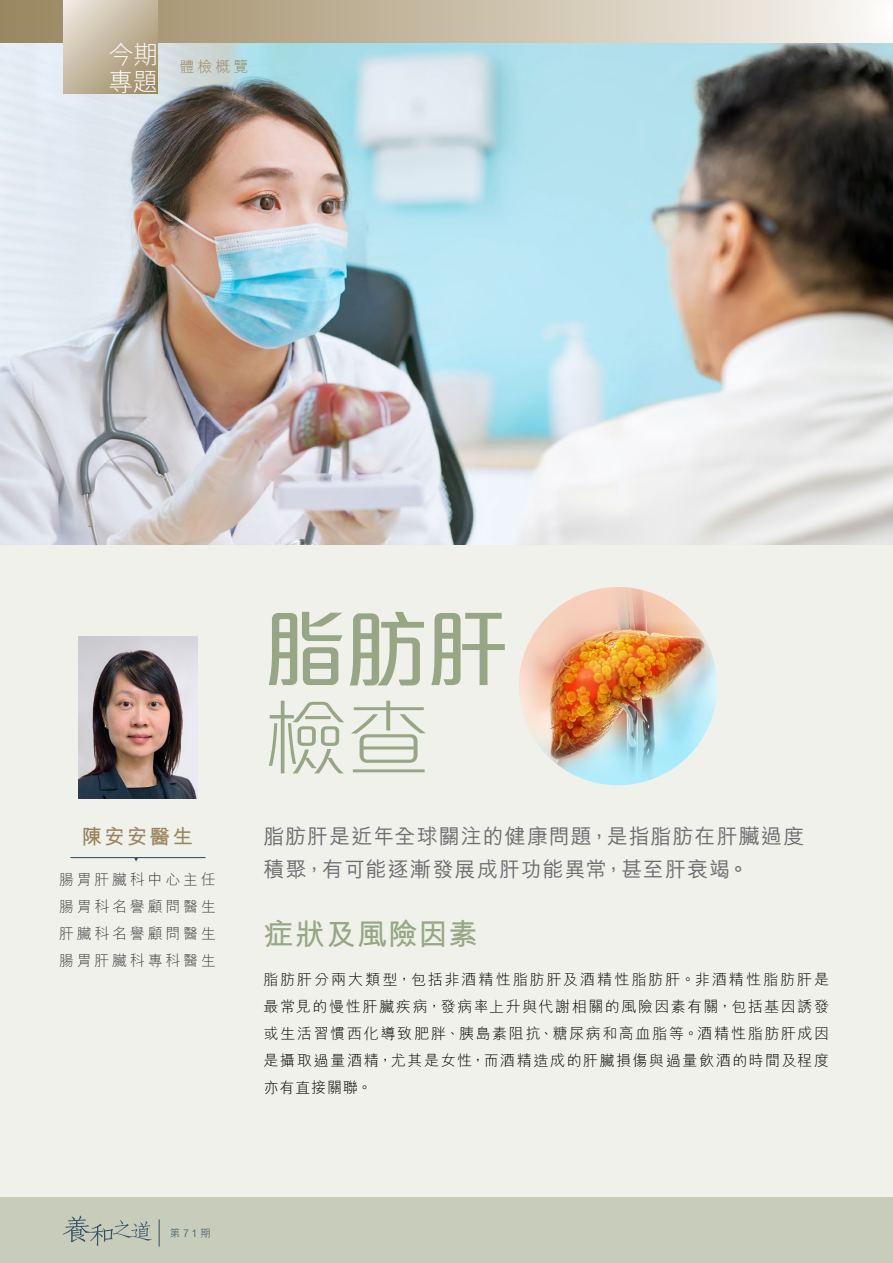
<style>
.page{position:relative;width:893px;height:1263px;background:#f1f1ec}
.page>*{position:absolute;margin:0;border:0;box-sizing:border-box;transform-origin:0 0}
.t1{font:500 84px "M Elle HK";color:#97a785}
.t2{font:300 84px "M Elle HK";color:#97a785}
.t3{font:700 30px "M Hei HK";letter-spacing:.03em;color:#97a785}
.t4{font:300 25.2px/26.7px "M Hei HK";color:#fff}
.t5{font:500 21px/33px "M Hei HK";letter-spacing:.05em;color:#6d6e71}
.t6{font:700 20.7px "M Hei HK";letter-spacing:.09em;color:#97855f}
.t7{font:300 15px/27px "M Hei HK";letter-spacing:.1em;color:#000;text-align:justify}
.t8{font:300 15px/27px "M Hei HK";letter-spacing:.18em;color:#414042;text-align:justify}
.t9{font:300 15px "M Hei HK";color:#97855f}
.t10{font:300 10.5px "M Hei HK";color:#314c64}
</style>
<div class="page">
<div style="left:0;top:1197px;width:893px;height:66px;background:#c7cdba"></div>
<img style="left:78px;top:636px;width:120px;height:162px">
<svg style="left:71px;top:857px;width:135px;height:4px"></svg>
<img style="left:519px;top:587px;width:198px;height:198px;border-radius:99px">
<img style="left:0;top:43px;width:893px;height:502px">
<svg style="left:0;top:0;width:893px;height:43px"></svg>
<svg style="left:159px;top:1219px;width:1px;height:27px"></svg>
<svg style="left:63px;top:1215px;width:89px;height:31px"></svg>
<svg style="left:64px;top:0;width:93px;height:94px;background:#c3b79e"></svg>
<h3 class="t4" style="left:108px;top:41px;width:52px">今期專題</h3>
<p class="t9" style="left:179px;top:59px;width:70px">體檢概覽</p>
<h3 class="t6" style="left:82px;top:821px;width:113px">陳安安醫生</h3>
<p class="t8" style="left:59px;top:865px;width:158px">腸胃肝臟科中心主任腸胃科名譽顧問醫生肝臟科名譽顧問醫生腸胃肝臟科專科醫生</p>
<h1 class="t1" style="left:264px;top:591px;width:248px">脂肪肝</h1>
<h1 class="t2" style="left:264px;top:696px;width:168px">檢查</h1>
<h3 class="t5" style="left:264px;top:818px;width:542px">脂肪肝是近年全球關注的健康問題，是指脂肪在肝臟過度積聚，有可能逐漸發展成肝功能異常，甚至肝衰竭。</h3>
<h2 class="t3" style="left:264px;top:912px;width:216px">症狀及風險因素</h2>
<p class="t7" style="left:264px;top:966px;width:567px">脂肪肝分兩大類型，包括非酒精性脂肪肝及酒精性脂肪肝。非酒精性脂肪肝是最常見的慢性肝臟疾病，發病率上升與代謝相關的風險因素有關，包括基因誘發或生活習慣西化導致肥胖、胰島素阻抗、糖尿病和高血脂等。酒精性脂肪肝成因是攝取過量酒精，尤其是女性，而酒精造成的肝臟損傷與過量飲酒的時間及程度亦有直接關聯。</p>
<p class="t10" style="left:170px;top:1227px;width:42px">第71期</p>
</div>
